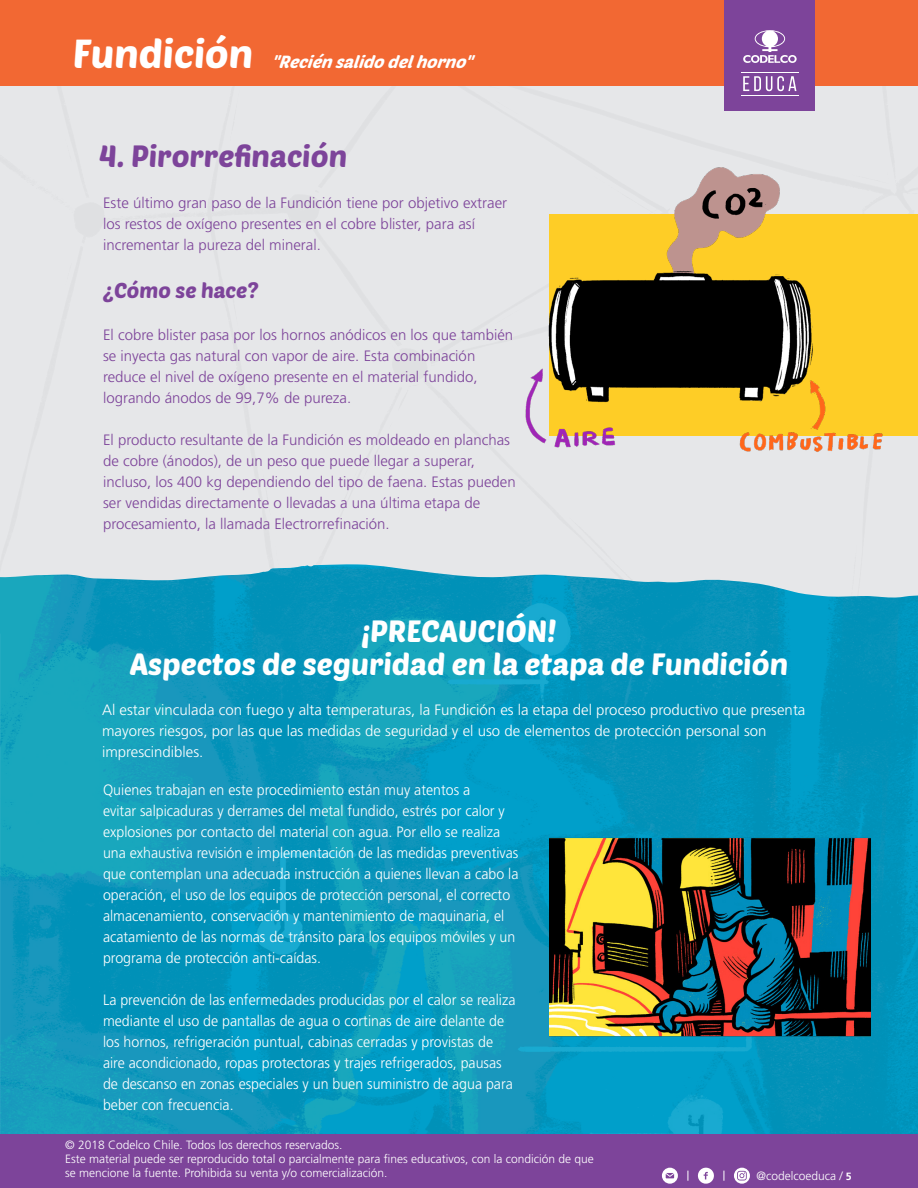
<style>
.page{position:relative;width:918px;height:1188px;background:#fff}
.page>*{position:absolute;margin:0;border:0;box-sizing:border-box;transform-origin:0 0}
.t1{font:39.45px "Poetsen One";color:#fff}
.t2{font:30px "Poetsen One";color:#fff}
.t3{font:30px "Poetsen One";color:#7d449a}
.t4{font:21px "Poetsen One";color:#7d449a}
.t5{font:italic 17.1px "Poetsen One";color:#fff}
.t6{font:300 15px/21px "Frutiger LT Std";color:#fff;scale:.95 1}
.t7{font:300 15px/21px "Frutiger LT Std";color:#7d449a}
.t8{font:300 15px/21px "Frutiger LT Std";color:#fff}
.t9{font:300 12px/14.4px "Frutiger LT Std";color:#fff}
.s1{font-weight:700;font-size:10.5px}
</style>
<div class="page">
<div style="left:0;top:85px;width:918px;height:479px;background:#e6e7e9"></div>
<div style="left:550px;top:214px;width:368px;height:222px;background:#fecd26"></div>
<div style="left:0;top:0;width:918px;height:85px;background:#f26833"></div>
<div style="left:725px;top:0;width:90px;height:111px;background:#7d449a"></div>
<svg style="left:743px;top:30px;width:54px;height:33px"></svg>
<svg style="left:743px;top:76px;width:53px;height:15px"></svg>
<hr style="left:741px;top:72px;width:57px;height:1px;background:#fff">
<hr style="left:741px;top:95px;width:57px;height:1px;background:#fff">
<img style="left:524px;top:129px;width:386px;height:363px">
<img style="left:0;top:564px;width:918px;height:570px">
<img style="left:550px;top:813px;width:320px;height:247px">
<div style="left:0;top:1134px;width:918px;height:54px;background:#7d449a"></div>
<svg style="left:734px;top:1168px;width:16px;height:16px"></svg>
<svg style="left:698px;top:1168px;width:16px;height:16px"></svg>
<svg style="left:662px;top:1168px;width:16px;height:16px"></svg>
<p class="t1" style="left:73px;top:29px;width:182px">Fundición</p>
<p class="t5" style="left:271px;top:51px;width:208px">"Recién salido delhorno"</p>
<p class="t3" style="left:99px;top:137px;width:249px">4. Pirorrefinación</p>
<p class="t7" style="left:103px;top:192px;width:406px">Este último gran paso de la Fundición tiene por objetivo extraer los restos de oxígeno presentes en el cobre blister, para así incrementar la pureza del mineral.</p>
<p class="t4" style="left:103px;top:277px;width:157px">¿Cómo se hace?</p>
<p class="t7" style="left:103px;top:324px;width:412px">El cobre blister pasa por los hornos anódicos en los que también se inyecta gas natural con vapor de aire. Esta combinación reduce el nivel de oxígeno presente en el material fundido, logrando ánodos de 99,7% de pureza.</p>
<p class="t7" style="left:103px;top:429px;width:414px">El producto resultante de la Fundición es moldeado en planchas de cobre (ánodos), de un peso que puede llegar a superar, incluso, los 400 kg dependiendo del tipo de faena. Estas pueden ser vendidas directamente o llevadas a una última etapa de procesamiento, la llamada Electrorrefinación.</p>
<p class="t2" style="left:362px;top:612px;width:196px">¡PRECAUCIÓN!</p>
<p class="t2" style="left:130px;top:645px;width:660px">Aspectos de seguridad en la etapa de Fundición</p>
<p class="t8" style="left:102px;top:699px;width:705px">Al estar vinculada con fuego y alta temperaturas, la Fundición es la etapa del proceso productivo que presenta mayores riesgos, por las que las medidas de seguridad y el uso de elementos de protección personal son imprescindibles.</p>
<p class="t6" style="left:103px;top:780px;width:439px">Quienes trabajan en este procedimiento están muy atentos a<br>evitar salpicaduras y derrames del metal fundido, estrés por calor y explosiones por contacto del material con agua. Por ello se realiza una exhaustiva revisión e implementación de las medidas preventivas que contemplan una adecuada instrucción a quienes llevan a cabo la operación, el uso de los equipos de protección personal, el correcto almacenamiento, conservación y mantenimiento de maquinaria, el acatamiento de las normas de tránsito para los equipos móviles y un programa de protección anti-caídas.</p>
<p class="t6" style="left:103px;top:990px;width:436px">La prevención de las enfermedades producidas por el calor se realiza mediante el uso de pantallas de agua o cortinas de aire delante de los hornos, refrigeración puntual, cabinas cerradas y provistas de aire acondicionado, ropas protectoras y trajes refrigerados, pausas de descanso en zonas especiales y un buen suministro de agua para beber con frecuencia.</p>
<p class="t9" style="left:65px;top:1137px;width:279px">© 2018 Codelco Chile. Todos los derechos reservados.</p>
<p class="t9" style="left:65px;top:1152px;width:530px">Este material puede ser reproducido total o parcialmente para fines educativos, con la condición de que se mencione la fuente. Prohibida su venta y/o comercialización.</p>
<p class="t9" style="left:65px;top:1169px;width:279px">© 2018 Codelco Chile. Todos los derechos reservados.</p>
<p class="t9" style="left:757px;top:1169px;width:97px">@codelcoeduca / <span class="s1">5</span></p>
</div>
